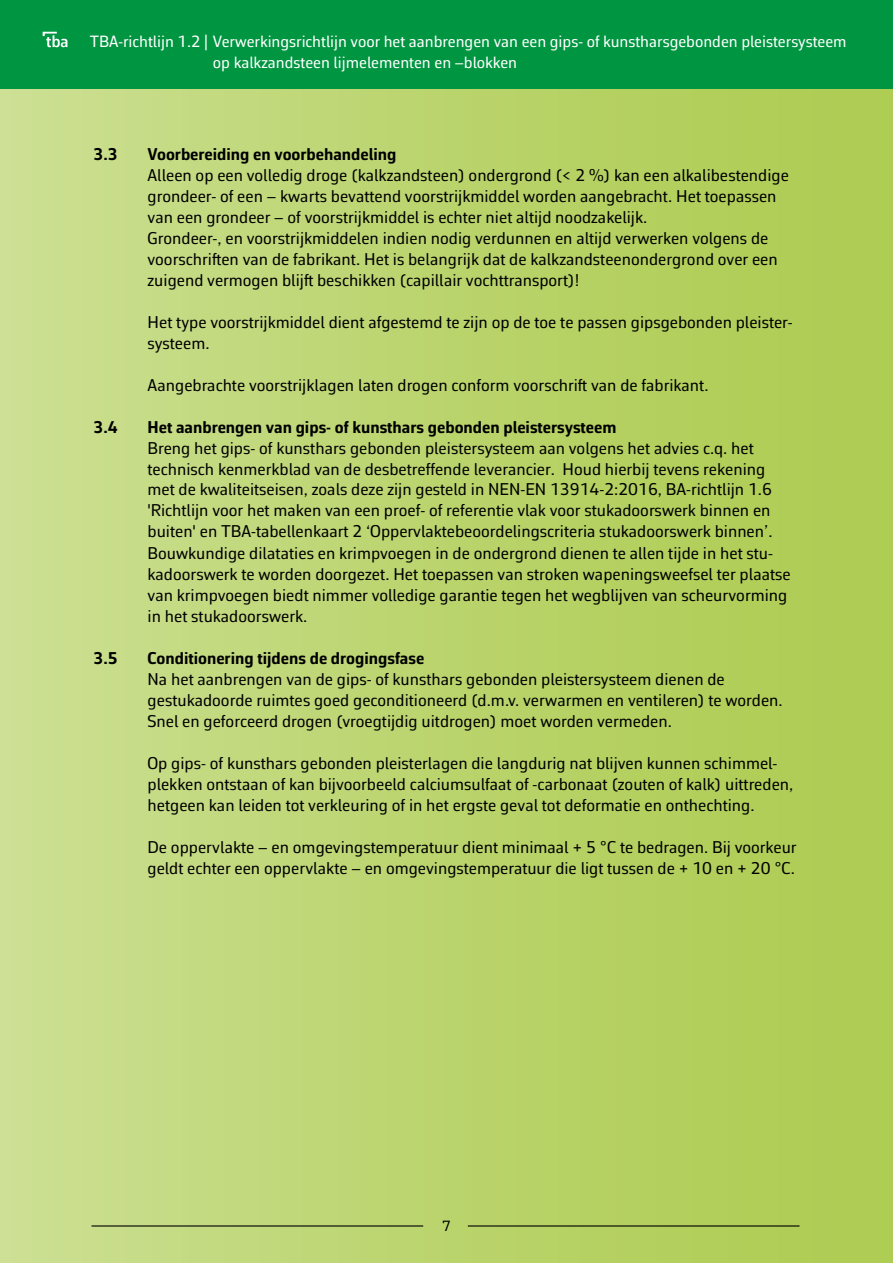
<style>
.page{position:relative;width:893px;height:1263px;background:#fff}
.page>*{position:absolute;margin:0;border:0;box-sizing:border-box;transform-origin:0 0}
.t1{font:17.25px/21px "Corbeau Pro";color:#000}
.t2{font:700 17.25px "Corbeau Pro";color:#000}
.t3{font:16.5px/21px "Corbeau Pro";color:#fff}
.t4{font:15px "Corbeau Pro";color:#000}
</style>
<div class="page">
<div style="left:0;top:0;width:893px;height:1263px;background:linear-gradient(to right,#cbde91,#abcb4e)"></div>
<div style="left:0;top:0;width:893px;height:88px;background:#009641"></div>
<svg style="left:43px;top:32px;width:24px;height:15px"></svg>
<hr style="left:92px;top:1225px;width:331px;height:1px;background:#000">
<hr style="left:468px;top:1225px;width:331px;height:1px;background:#000">
<p class="t3" style="left:213px;top:30px;width:635px;text-indent:-123px">TBA-richtlijn 1.2 | Verwerkingsrichtlijn voor het aanbrengen van een gips- of kunstharsgebonden pleistersysteem op kalkzandsteen lijmelementen en –blokken</p>
<p class="t2" style="left:94px;top:142px;width:26px">3.3</p>
<p class="t2" style="left:148px;top:142px;width:250px">Voorbereiding en voorbehandeling</p>
<p class="t1" style="left:148px;top:164px;width:643px">Alleen op een volledig droge (kalkzandsteen) ondergrond (&lt; 2 %) kan een alkalibestendige grondeer- of een – kwarts bevattend voorstrijkmiddel worden aangebracht. Het toepassen van een grondeer – of voorstrijkmiddel is echter niet altijd noodzakelijk.<br>Grondeer-, en voorstrijkmiddelen indien nodig verdunnen en altijd verwerken volgens de voorschriften van de fabrikant. Het is belangrijk dat de kalkzandsteenondergrond over een zuigend vermogen blijft beschikken (capillair vochttransport)!</p>
<p class="t1" style="left:148px;top:311px;width:647px">Het type voorstrijkmiddel dient afgestemd te zijn op de toe te passen gipsgebonden pleister&shy;systeem.</p>
<p class="t1" style="left:148px;top:374px;width:563px">Aangebrachte voorstrijklagen laten drogen conform voorschrift van de fabrikant.</p>
<p class="t2" style="left:94px;top:415px;width:26px">3.4</p>
<p class="t2" style="left:148px;top:415px;width:470px">Het aanbrengen van gips- of kunsthars gebonden pleistersysteem</p>
<p class="t1" style="left:148px;top:437px;width:645px">Breng het gips- of kunsthars gebonden pleistersysteem aan volgens het advies c.q. het technisch kenmerkblad van de desbetreffende leverancier. Houd hierbij tevens rekening met de kwaliteitseisen, zoals deze zijn gesteld in NEN-EN 13914-2:2016, BA-richtlijn 1.6 'Richtlijn voor het maken van een proef- of referentie vlak voor stukadoorswerk binnen en buiten' en TBA-tabellenkaart 2 ‘Oppervlaktebeoordelingscriteria stukadoorswerk binnen’.<br>Bouwkundige dilataties en krimpvoegen in de ondergrond dienen te allen tijde in het stu&shy;kadoorswerk te worden doorgezet. Het toepassen van stroken wapeningsweefsel ter plaatse van krimpvoegen biedt nimmer volledige garantie tegen het wegblijven van scheurvorming in het stukadoorswerk.</p>
<p class="t2" style="left:94px;top:646px;width:26px">3.5</p>
<p class="t2" style="left:148px;top:646px;width:278px">Conditionering tijdens de drogingsfase</p>
<p class="t1" style="left:148px;top:668px;width:637px">Na het aanbrengen van de gips- of kunsthars gebonden pleistersysteem dienen de gestukadoorde ruimtes goed geconditioneerd (d.m.v. verwarmen en ventileren) te worden.<br>Snel en geforceerd drogen (vroegtijdig uitdrogen) moet worden vermeden.</p>
<p class="t1" style="left:148px;top:752px;width:647px">Op gips- of kunsthars gebonden pleisterlagen die langdurig nat blijven kunnen schimmel&shy;plekken ontstaan of kan bijvoorbeeld calciumsulfaat of -carbonaat (zouten of kalk) uittreden, hetgeen kan leiden tot verkleuring of in het ergste geval tot deformatie en onthechting.</p>
<p class="t1" style="left:148px;top:836px;width:650px">De oppervlakte – en omgevingstemperatuur dient minimaal + 5 °C te bedragen. Bij voorkeur geldt echter een oppervlakte – en omgevingstemperatuur die ligt tussen de + 10 en + 20 °C.</p>
<p class="t4" style="left:442px;top:1216px;width:10px">7</p>
</div>
